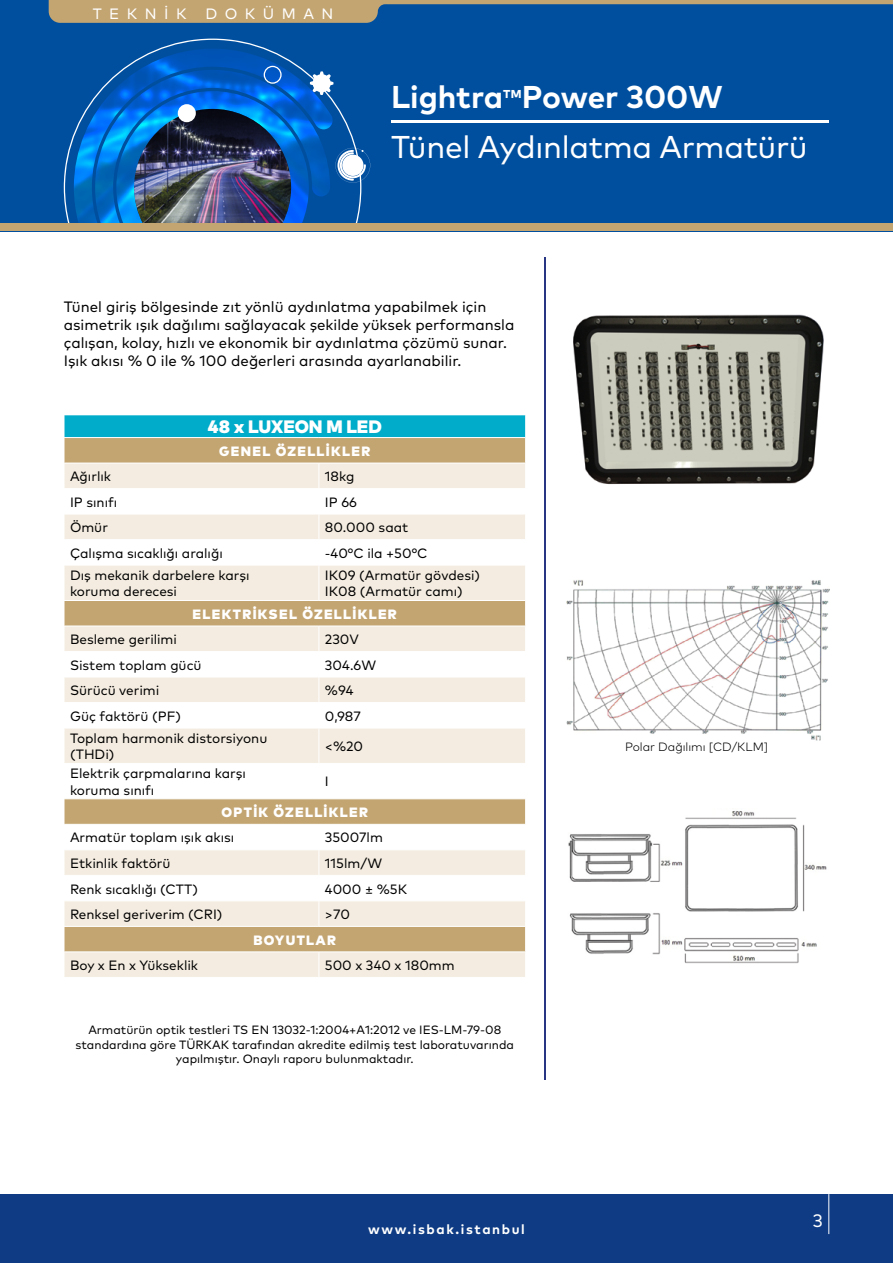
<style>
.page{position:relative;width:893px;height:1263px;background:#fff}
.page>*{position:absolute;margin:0;border:0;box-sizing:border-box;transform-origin:0 0}
.t1{font:31.5px/49.7px "Mark Pro";letter-spacing:-.01em;color:#fff}
.t2{font:900 18px "Mark Pro";color:#fff}
.t3{font:18px "Mark Pro";color:#fff}
.t4{font:15px/18px "Mark Pro";color:#000}
.t5{font:15px "Mark Pro";letter-spacing:.5em;color:#fff}
.t6{font:13.5px/16.2px "Mark Pro";color:#000}
.t7{font:900 13.5px "Mark Pro";letter-spacing:.1em;color:#fff}
.t8{font:700 13.5px "Mark Pro";letter-spacing:.12em;color:#fff}
.t9{font:12px/14.4px "Mark Pro";color:#000;text-align:center}
.t10{font:300 12px "Mark Pro";color:#000}
.s1{font-weight:700}
</style>
<div class="page">
<div style="left:0;top:1194px;width:893px;height:69px;background:#0e3b83"></div>
<div style="left:0;top:0;width:893px;height:231px;background:#004f9f"></div>
<svg style="left:64px;top:39px;width:297px;height:185px"></svg>
<img style="left:74px;top:49px;width:260px;height:175px">
<img style="left:134px;top:109px;width:157px;height:115px">
<div style="left:178px;top:104px;width:18px;height:18px;background:#fff;border-radius:50%"></div>
<svg style="left:310px;top:71px;width:23px;height:24px"></svg>
<svg style="left:264px;top:66px;width:18px;height:18px"></svg>
<svg style="left:335px;top:148px;width:35px;height:35px"></svg>
<div style="left:0;top:224px;width:893px;height:7px;background:#c3a572"></div>
<hr style="left:544px;top:257px;width:2px;height:822px;background:#283583">
<hr style="left:391px;top:120px;width:438px;height:2px;background:#fff">
<div style="left:64px;top:415px;width:462px;height:22px;background:#00acc9"></div>
<div style="left:65px;top:438px;width:460px;height:25px;background:#c3a572"></div>
<svg style="left:65px;top:464px;width:460px;height:513px;fill:#f4ece0"></svg>
<hr style="left:64px;top:415px;width:255px;height:1px;background:#fff">
<hr style="left:319px;top:415px;width:207px;height:1px;background:#fff">
<hr style="left:64px;top:488px;width:255px;height:1px;background:#fff">
<hr style="left:319px;top:488px;width:207px;height:1px;background:#fff">
<hr style="left:64px;top:514px;width:255px;height:1px;background:#fff">
<hr style="left:319px;top:514px;width:207px;height:1px;background:#fff">
<hr style="left:64px;top:539px;width:255px;height:1px;background:#fff">
<svg style="left:64px;top:415px;width:1px;height:124px"></svg>
<hr style="left:319px;top:539px;width:207px;height:1px;background:#fff">
<svg style="left:319px;top:464px;width:1px;height:101px"></svg>
<svg style="left:525px;top:415px;width:1px;height:48px"></svg>
<hr style="left:64px;top:565px;width:255px;height:1px;background:#fff">
<hr style="left:319px;top:565px;width:207px;height:1px;background:#fff">
<hr style="left:319px;top:565px;width:1px;height:35px;background:#fff">
<hr style="left:64px;top:600px;width:255px;height:1px;background:#fff">
<hr style="left:319px;top:600px;width:207px;height:1px;background:#fff">
<hr style="left:64px;top:626px;width:255px;height:1px;background:#fff">
<hr style="left:319px;top:626px;width:207px;height:1px;background:#fff">
<hr style="left:64px;top:651px;width:255px;height:1px;background:#fff">
<hr style="left:319px;top:651px;width:207px;height:1px;background:#fff">
<hr style="left:64px;top:677px;width:255px;height:1px;background:#fff">
<hr style="left:319px;top:677px;width:207px;height:1px;background:#fff">
<hr style="left:64px;top:702px;width:255px;height:1px;background:#fff">
<svg style="left:64px;top:601px;width:1px;height:101px"></svg>
<hr style="left:319px;top:702px;width:207px;height:1px;background:#fff">
<svg style="left:319px;top:626px;width:1px;height:102px"></svg>
<svg style="left:525px;top:601px;width:1px;height:25px"></svg>
<hr style="left:64px;top:728px;width:255px;height:1px;background:#fff">
<hr style="left:319px;top:728px;width:207px;height:1px;background:#fff">
<hr style="left:319px;top:728px;width:1px;height:35px;background:#fff">
<hr style="left:64px;top:763px;width:255px;height:1px;background:#fff">
<hr style="left:319px;top:763px;width:207px;height:1px;background:#fff">
<hr style="left:319px;top:764px;width:1px;height:34px;background:#fff">
<hr style="left:64px;top:798px;width:255px;height:1px;background:#fff">
<hr style="left:319px;top:798px;width:207px;height:1px;background:#fff">
<hr style="left:64px;top:824px;width:255px;height:1px;background:#fff">
<hr style="left:319px;top:824px;width:207px;height:1px;background:#fff">
<hr style="left:64px;top:849px;width:255px;height:1px;background:#fff">
<hr style="left:319px;top:849px;width:207px;height:1px;background:#fff">
<hr style="left:64px;top:875px;width:255px;height:1px;background:#fff">
<hr style="left:319px;top:875px;width:207px;height:1px;background:#fff">
<hr style="left:64px;top:901px;width:255px;height:1px;background:#fff">
<hr style="left:319px;top:901px;width:207px;height:1px;background:#fff">
<svg style="left:319px;top:825px;width:1px;height:101px"></svg>
<hr style="left:64px;top:926px;width:255px;height:1px;background:#fff">
<hr style="left:319px;top:926px;width:207px;height:1px;background:#fff">
<hr style="left:64px;top:952px;width:255px;height:1px;background:#fff">
<svg style="left:64px;top:799px;width:1px;height:178px"></svg>
<hr style="left:319px;top:952px;width:207px;height:1px;background:#fff">
<svg style="left:319px;top:952px;width:1px;height:25px"></svg>
<svg style="left:525px;top:799px;width:1px;height:153px"></svg>
<img style="left:568px;top:811px;width:259px;height:153px">
<img style="left:573px;top:314px;width:251px;height:171px">
<img style="left:566px;top:580px;width:263px;height:161px">
<svg style="left:49px;top:0;width:844px;height:23px"></svg>
<hr style="left:828px;top:1194px;width:1px;height:40px;background:#fff">
<p class="t5" style="left:93px;top:3px;width:95px">TEKNİK</p>
<p class="t5" style="left:205px;top:3px;width:130px">DOKÜMAN</p>
<h1 class="t1" style="left:391px;top:70px;width:418px"><span class="s1">Lightra</span><sup>TM</sup><span class="s1">Power 300W<br></span>Tünel Aydınlatma Armatürü</h1>
<p class="t4" style="left:64px;top:296px;width:452px">Tünel giriş bölgesinde zıt yönlü aydınlatma yapabilmek için asimetrik ışık dağılımı sağlayacak şekilde yüksek performansla çalışan, kolay, hızlı ve ekonomik bir aydınlatma çözümü sunar.<br>Işık akısı % 0 ile % 100 değerleri arasında ayarlanabilir.</p>
<h2 class="t2" style="left:208px;top:413px;width:176px">48 x LUXEON M LED</h2>
<p class="t7" style="left:219px;top:440px;width:153px">GENEL ÖZELLİKLER</p>
<p class="t6" style="left:70px;top:467px;width:43px">Ağırlık</p>
<p class="t6" style="left:325px;top:467px;width:31px">18kg</p>
<p class="t6" style="left:70px;top:493px;width:49px">IP sınıfı</p>
<p class="t6" style="left:325px;top:493px;width:34px">IP 66</p>
<p class="t6" style="left:70px;top:518px;width:40px">Ömür</p>
<p class="t6" style="left:325px;top:518px;width:85px">80.000 saat</p>
<p class="t6" style="left:70px;top:544px;width:154px">Çalışma sıcaklığı aralığı</p>
<p class="t6" style="left:325px;top:544px;width:104px">-40°C ila +50°C</p>
<p class="t6" style="left:70px;top:566px;width:181px">Dış mekanik darbelere karşı koruma derecesi</p>
<p class="t6" style="left:325px;top:566px;width:157px;line-height:15.8px">IK09 (Armatür gövdesi)<br>IK08 (Armatür camı)</p>
<p class="t7" style="left:193px;top:603px;width:206px">ELEKTRİKSEL ÖZELLİKLER</p>
<p class="t6" style="left:70px;top:630px;width:108px">Besleme gerilimi</p>
<p class="t6" style="left:325px;top:630px;width:36px">230V</p>
<p class="t6" style="left:70px;top:656px;width:133px">Sistem toplam gücü</p>
<p class="t6" style="left:325px;top:656px;width:53px">304.6W</p>
<p class="t6" style="left:70px;top:681px;width:91px">Sürücü verimi</p>
<p class="t6" style="left:325px;top:681px;width:30px">%94</p>
<p class="t6" style="left:70px;top:707px;width:113px">Güç faktörü (PF)</p>
<p class="t6" style="left:325px;top:707px;width:37px">0,987</p>
<p class="t6" style="left:70px;top:729px;width:199px">Toplam harmonik distorsiyonu (THDi)</p>
<p class="t6" style="left:325px;top:737px;width:40px">&lt;%20</p>
<p class="t6" style="left:70px;top:764px;width:177px">Elektrik çarpmalarına karşı koruma sınıfı</p>
<p class="t6" style="left:325px;top:772px;width:5px">I</p>
<p class="t7" style="left:222px;top:802px;width:148px">OPTİK ÖZELLİKLER</p>
<p class="t6" style="left:70px;top:828px;width:166px">Armatür toplam ışık akısı</p>
<p class="t6" style="left:325px;top:828px;width:60px">35007lm</p>
<p class="t6" style="left:70px;top:854px;width:102px">Etkinlik faktörü</p>
<p class="t6" style="left:325px;top:854px;width:59px">115lm/W</p>
<p class="t6" style="left:70px;top:879px;width:130px">Renk sıcaklığı (CTT)</p>
<p class="t6" style="left:325px;top:879px;width:84px">4000 ± %5K</p>
<p class="t6" style="left:70px;top:905px;width:154px">Renksel geriverim (CRI)</p>
<p class="t6" style="left:325px;top:905px;width:27px">&gt;70</p>
<p class="t7" style="left:253px;top:929px;width:84px">BOYUTLAR</p>
<p class="t6" style="left:70px;top:956px;width:130px">Boy x En x Yükseklik</p>
<p class="t6" style="left:325px;top:956px;width:131px">500 x 340 x 180mm</p>
<p class="t9" style="left:76px;top:1022px;width:440px">Armatürün optik testleri TS EN 13032-1:2004+A1:2012 ve IES-LM-79-08 standardına göre TÜRKAK tarafından akredite edilmiş test laboratuvarında yapılmıştır. Onaylı raporu bulunmaktadır.</p>
<p class="t10" style="left:625px;top:738px;width:145px">Polar Dağılımı [CD/KLM]</p>
<p class="t8" style="left:368px;top:1219px;width:158px">www.isbak.istanbul</p>
<h2 class="t3" style="left:813px;top:1207px;width:12px">3</h2>
</div>
